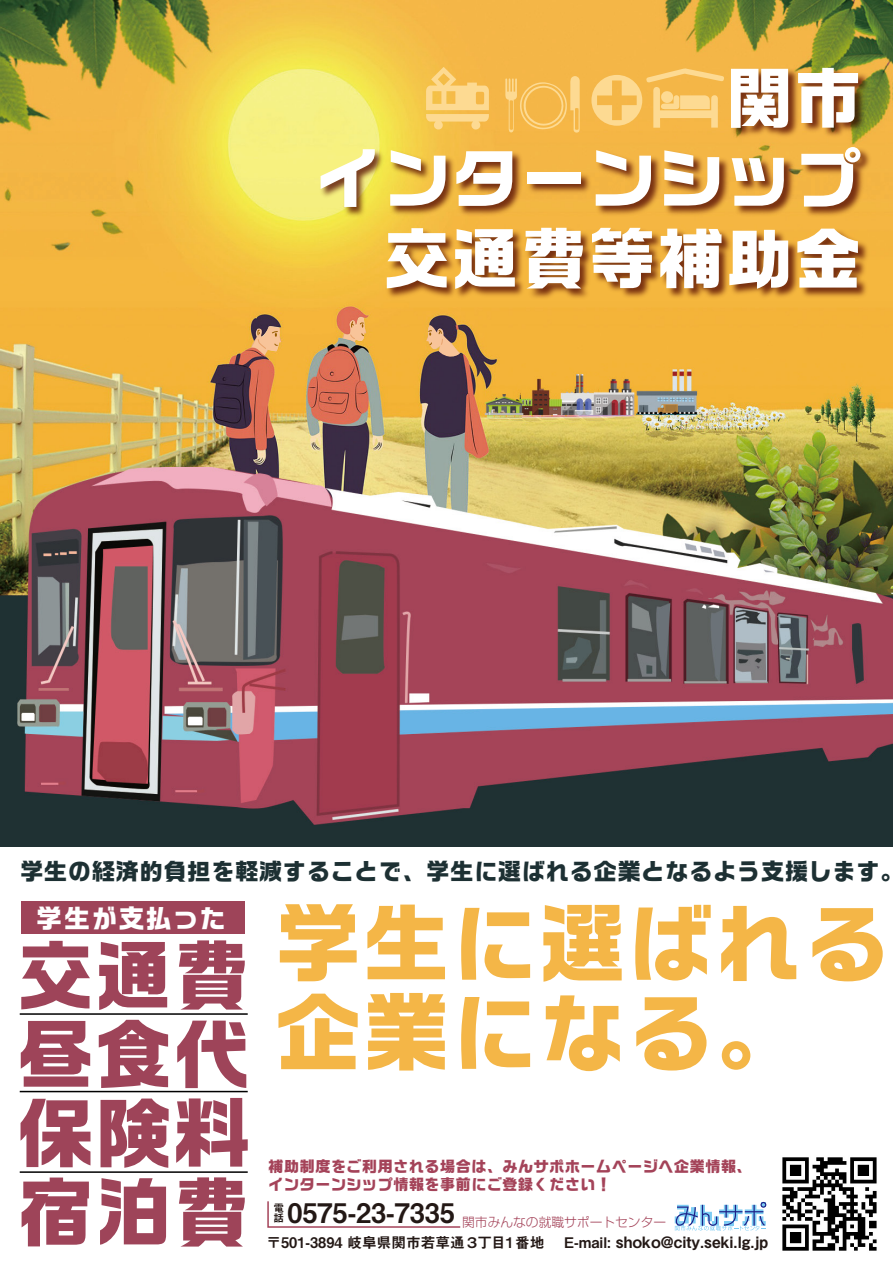
<style>
.page{position:relative;width:893px;height:1263px;background:#fff}
.page>*{position:absolute;margin:0;border:0;box-sizing:border-box;transform-origin:0 0}
.t1{font:700 84.75px/89.1px "Ro G San Srf Std";letter-spacing:.04em;color:#f4b647}
.t2{font:700 75px/79.1px "Ro G San Srf Std";letter-spacing:.04em;color:#9e4459;text-align:justify}
.t3{font:700 65.85px/80.4px "Ro G San Srf Std";letter-spacing:.04em;color:#fff;text-align:right}
.t4{font:27px "Midashi Go Pro MB31";color:#231815}
.t5{font:700 25.5px "Ro G San Srf Std";letter-spacing:.06em;color:#fff}
.t6{font:700 22.95px "Ro G San Srf Std";letter-spacing:.04em;color:#1d3033}
.t7{font:700 15px/18px "Ro G San Srf Std";letter-spacing:.04em;color:#a44359}
.t8{font:14.7px "Midashi Go Pro MB31";color:#231815}
.t9{font:300 12.75px "Shin Go Pro";color:#a44359}
.t10{font:10.65px/10.6px "Midashi Go Pro MB31";color:#231815}
.s1{font-size:15.75px}
</style>
<div class="page">
<img style="left:0;top:1px;width:893px;height:846px">
<svg style="left:252px;top:326px;width:29px;height:30px"></svg>
<svg style="left:343px;top:319px;width:23px;height:23px"></svg>
<svg style="left:426px;top:325px;width:34px;height:36px"></svg>
<img style="left:313px;top:62px;width:564px;height:257px">
<img style="left:782px;top:1157px;width:95px;height:94px">
<svg style="left:675px;top:1202px;width:91px;height:29px"></svg>
<svg style="left:267px;top:1201px;width:194px;height:27px"></svg>
<svg style="left:505px;top:76px;width:75px;height:57px;background:#f6be59"></svg>
<svg style="left:426px;top:67px;width:63px;height:63px;background:#f8ca6d"></svg>
<svg style="left:591px;top:68px;width:133px;height:60px;background:#f7c465"></svg>
<hr style="left:20px;top:1013px;width:228px;height:2px;background:#000">
<hr style="left:20px;top:1091px;width:228px;height:1px;background:#000">
<hr style="left:20px;top:1171px;width:228px;height:2px;background:#000">
<div style="left:22px;top:901px;width:223px;height:32px;background:#9e4459"></div>
<h3 class="t3" style="left:316px;top:58px;width:547px">関市<br>インターンシップ交通費等補助金</h3>
<h3 class="t6" style="left:20px;top:855px;width:885px">学生の経済的負担を軽減することで、学生に選ばれる企業となるよう支援します。</h3>
<h3 class="t5" style="left:37px;top:900px;width:191px">学生が支払った</h3>
<h2 class="t2" style="left:18px;top:937px;width:233px">交通費昼食代保険料宿泊費</h2>
<h1 class="t1" style="left:276px;top:900px;width:615px">学生に選ばれる企業になる。</h1>
<p class="t7" style="left:269px;top:1157px;width:485px">補助制度をご利用される場合は、みんサポホームページへ企業情報、インターンシップ情報を事前にご登録ください！</p>
<h3 class="t4" style="left:288px;top:1191px;width:169px">0575-23-7335</h3>
<p class="t10" style="left:273px;top:1201px;width:12px">電話</p>
<p class="t9" style="left:462px;top:1212px;width:205px">関市みんなの就職サポートセンター</p>
<p class="t8" style="left:266px;top:1231px;width:503px">〒501-3894 岐阜県関市若草通３丁目１番地 　E-mail: <span class="s1">shoko@city.seki.lg.jp</span></p>
</div>
